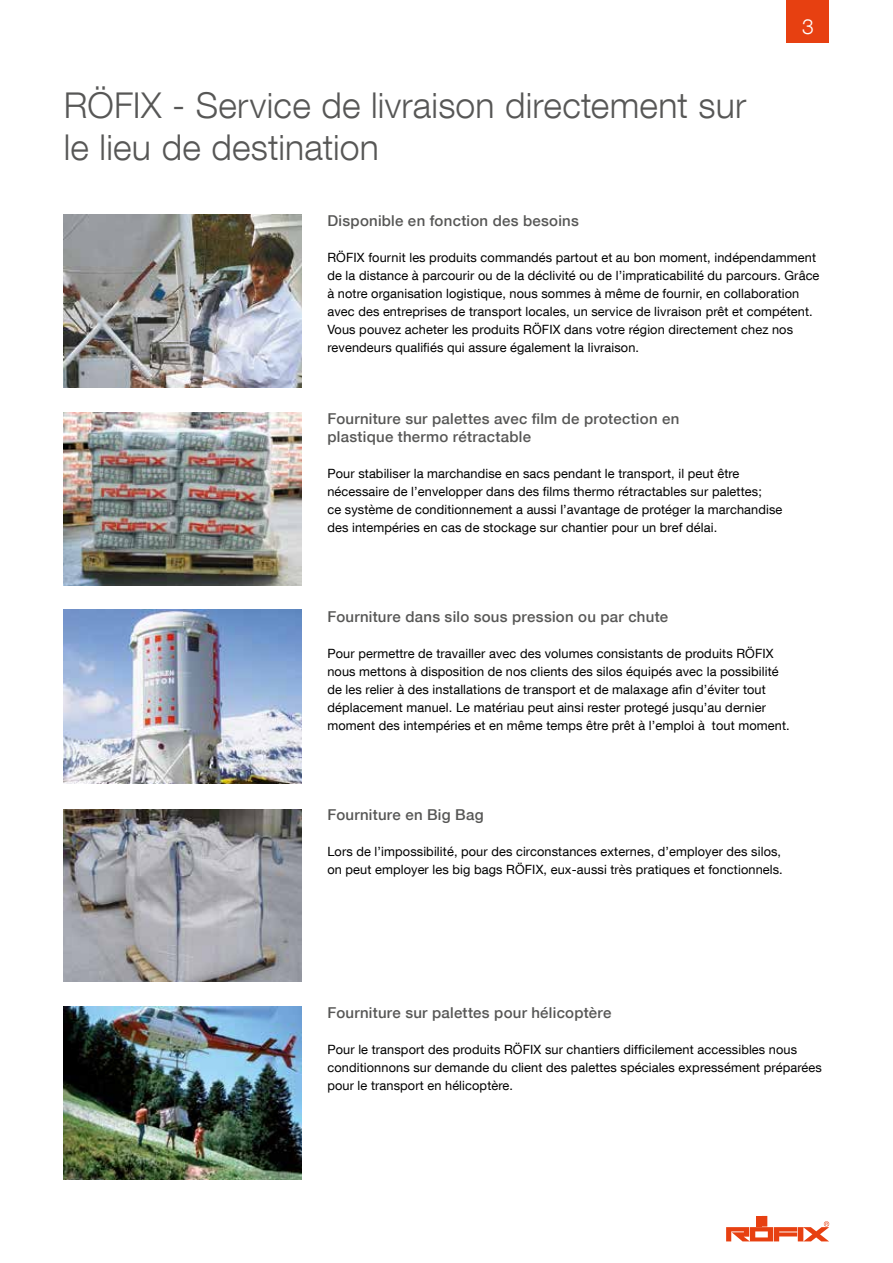
<style>
.page{position:relative;width:893px;height:1263px;background:#fff}
.page>*{position:absolute;margin:0;border:0;box-sizing:border-box;transform-origin:0 0}
.t1{font:300 35.55px/42.6px "Helvetica Neue LT Com";letter-spacing:.005em;color:#575756}
.t2{font:300 21px "Helvetica Neue LT Com";color:#fff}
.t3{font:500 15px/18px "Helvetica Neue LT Com";letter-spacing:.02em;color:#575756}
.t4{font:12.75px/18px "Helvetica Neue LT Com";letter-spacing:.01em;color:#000}
</style>
<div class="page">
<div style="left:787px;top:0;width:42px;height:43px;background:#e74011"></div>
<div style="left:762px;top:1216px;width:5px;height:10px;background:#e74011"></div>
<div style="left:756px;top:1216px;width:5px;height:10px;background:#e74011"></div>
<svg style="left:726px;top:1221px;width:103px;height:20px"></svg>
<img style="left:64px;top:215px;width:238px;height:173px">
<img style="left:64px;top:412px;width:238px;height:174px">
<img style="left:64px;top:609px;width:238px;height:175px">
<img style="left:64px;top:809px;width:238px;height:173px">
<img style="left:64px;top:1007px;width:238px;height:173px">
<h1 class="t1" style="left:64px;top:83px;width:684px">RÖFIX - Service de livraison directement sur le lieu de destination</h1>
<h2 class="t2" style="left:802px;top:13px;width:13px">3</h2>
<p class="t3" style="left:327px;top:211px;width:253px">Disponible en fonction des besoins</p>
<p class="t4" style="left:327px;top:248px;width:494px">RÖFIX fournit les produits commandés partout et au bon moment, indépendamment de la distance à parcourir ou de la déclivité ou de l’impraticabilité du parcours. Grâce à notre organisation logistique, nous sommes à même de fournir, en collaboration avec des entreprises de transport locales, un service de livraison prêt et compétent.<br>Vous pouvez acheter les produits RÖFIX dans votre région directement chez nos revendeurs qualifiés qui assure également la livraison.</p>
<p class="t3" style="left:327px;top:409px;width:353px">Fourniture sur palettes avec film de protection en plastique thermo rétractable</p>
<p class="t4" style="left:327px;top:464px;width:456px">Pour stabiliser la marchandise en sacs pendant le transport, il peut être nécessaire de l’envelopper dans des films thermo rétractables sur palettes;<br>ce système de conditionnement a aussi l’avantage de protéger la marchandise des intempéries en cas de stockage sur chantier pour un bref délai.</p>
<p class="t3" style="left:327px;top:607px;width:342px">Fourniture dans silo sous pression ou par chute</p>
<p class="t4" style="left:327px;top:644px;width:464px">Pour permettre de travailler avec des volumes consistants de produits RÖFIX nous mettons à disposition de nos clients des silos équipés avec la possibilité de les relier à des installations de transport et de malaxage afin d’éviter tout déplacement manuel. Le matériau peut ainsi rester protegé jusqu’au dernier moment des intempéries et en même temps être prêt à l’emploi à tout moment.</p>
<p class="t3" style="left:327px;top:805px;width:158px">Fourniture en Big Bag</p>
<p class="t4" style="left:327px;top:842px;width:457px">Lors de l’impossibilité, pour des circonstances externes, d’employer des silos, on peut employer les big bags RÖFIX, eux-aussi très pratiques et fonctionnels.</p>
<p class="t3" style="left:327px;top:1003px;width:286px">Fourniture sur palettes pour hélicoptère</p>
<p class="t4" style="left:327px;top:1040px;width:496px">Pour le transport des produits RÖFIX sur chantiers difficilement accessibles nous conditionnons sur demande du client des palettes spéciales expressément préparées pour le transport en hélicoptère.</p>
</div>
